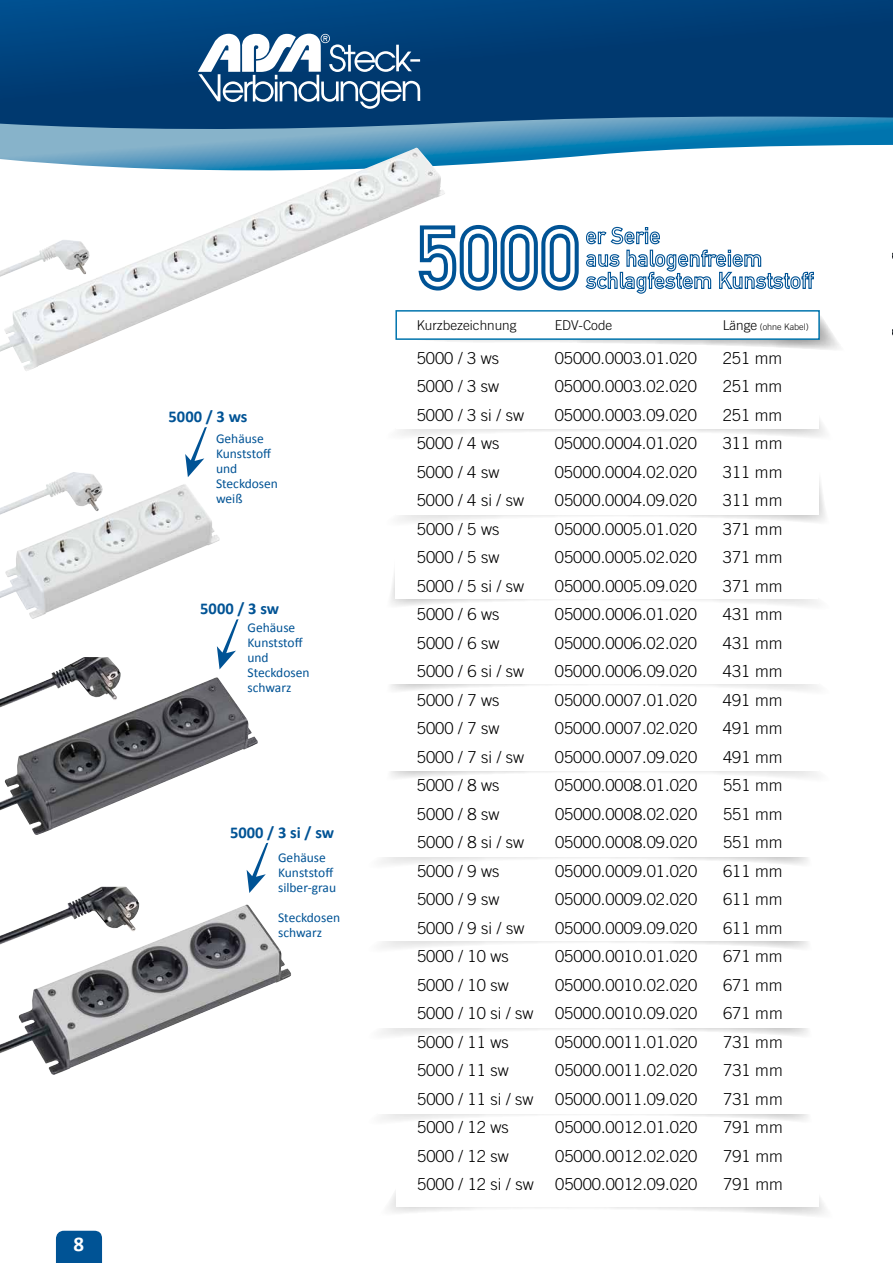
<style>
.page{position:relative;width:893px;height:1263px;background:#fff}
.page>*{position:absolute;margin:0;border:0;box-sizing:border-box;transform-origin:0 0}
.t1{font:700 21px "Calibri";color:#fff}
.t2{font:300 16.5px "Trade Gothic";color:#000}
.t3{font:700 16.5px "Calibri";color:#005395}
.t4{font:13.5px/15px "Calibri";color:#005395}
.t5{font:300 13.5px "Trade Gothic";color:#000}
.t6{font:300 9px "Trade Gothic";color:#000}
.s1{font-size:13.5px}
</style>
<div class="page">
<svg style="left:398px;top:419px;width:427px;height:18px"></svg>
<div style="left:396px;top:370px;width:423px;height:59px;background:#fff"></div>
<svg style="left:388px;top:1191px;width:437px;height:24px"></svg>
<div style="left:396px;top:1148px;width:423px;height:59px;background:#fff"></div>
<svg style="left:398px;top:479px;width:427px;height:43px"></svg>
<div style="left:396px;top:456px;width:423px;height:59px;background:#fff"></div>
<svg style="left:391px;top:572px;width:427px;height:34px"></svg>
<div style="left:396px;top:540px;width:422px;height:59px;background:#fff"></div>
<svg style="left:391px;top:684px;width:427px;height:7px"></svg>
<svg style="left:391px;top:771px;width:427px;height:7px"></svg>
<svg style="left:381px;top:857px;width:427px;height:8px"></svg>
<svg style="left:381px;top:941px;width:427px;height:8px"></svg>
<svg style="left:381px;top:1028px;width:427px;height:8px"></svg>
<svg style="left:381px;top:1114px;width:427px;height:7px"></svg>
<svg style="left:0;top:0;width:893px;height:117px"></svg>
<svg style="left:0;top:117px;width:893px;height:49px"></svg>
<svg style="left:198px;top:33px;width:222px;height:76px"></svg>
<svg style="left:445px;top:316px;width:394px;height:34px"></svg>
<div style="left:395px;top:310px;width:425px;height:30px;background:#fff;border:2px solid #0074ad"></div>
<img style="left:892px;top:133px;width:1px;height:203px">
<svg style="left:445px;top:224px;width:369px;height:70px"></svg>
<img style="left:0;top:148px;width:445px;height:223px">
<img style="left:0;top:472px;width:218px;height:147px">
<img style="left:0;top:657px;width:216px;height:168px">
<img style="left:0;top:887px;width:247px;height:146px">
<svg style="left:217px;top:619px;width:22px;height:50px"></svg>
<svg style="left:56px;top:1231px;width:46px;height:32px"></svg>
<svg style="left:185px;top:427px;width:22px;height:50px"></svg>
<svg style="left:247px;top:843px;width:21px;height:50px"></svg>
<p class="t1" style="left:74px;top:1230px;width:12px">8</p>
<p class="t3" style="left:169px;top:406px;width:80px">5000 / 3 ws</p>
<p class="t4" style="left:216px;top:431px;width:64px">Gehäuse<br>Kunststoff und<br>Steckdosen weiß</p>
<p class="t3" style="left:200px;top:598px;width:80px">5000 / 3 sw</p>
<p class="t4" style="left:247px;top:620px;width:64px">Gehäuse<br>Kunststoff und<br>Steckdosen schwarz</p>
<p class="t3" style="left:230px;top:822px;width:106px">5000 / 3 si / sw</p>
<p class="t4" style="left:278px;top:850px;width:60px">Gehäuse<br>Kunststoff silber-grau</p>
<p class="t4" style="left:278px;top:910px;width:64px">Steckdosen schwarz</p>
<p class="t5" style="left:417px;top:317px;width:101px">Kurzbezeichnung</p>
<p class="t5" style="left:555px;top:317px;width:59px">EDV-Code</p>
<p class="t6" style="left:723px;top:321px;width:88px"><span class="s1">Länge</span> (ohne Kabel)</p>
<p class="t2" style="left:417px;top:348px;width:84px">5000 / 3 ws</p>
<p class="t2" style="left:555px;top:348px;width:144px">05000.0003.01.020</p>
<p class="t2" style="left:723px;top:348px;width:61px">251 mm</p>
<p class="t2" style="left:417px;top:377px;width:84px">5000 / 3 sw</p>
<p class="t2" style="left:555px;top:377px;width:144px">05000.0003.02.020</p>
<p class="t2" style="left:723px;top:377px;width:61px">251 mm</p>
<p class="t2" style="left:417px;top:405px;width:109px">5000 / 3 si / sw</p>
<p class="t2" style="left:555px;top:405px;width:144px">05000.0003.09.020</p>
<p class="t2" style="left:723px;top:405px;width:61px">251 mm</p>
<p class="t2" style="left:417px;top:434px;width:84px">5000 / 4 ws</p>
<p class="t2" style="left:555px;top:434px;width:144px">05000.0004.01.020</p>
<p class="t2" style="left:723px;top:434px;width:61px">311 mm</p>
<p class="t2" style="left:417px;top:462px;width:84px">5000 / 4 sw</p>
<p class="t2" style="left:555px;top:462px;width:144px">05000.0004.02.020</p>
<p class="t2" style="left:723px;top:462px;width:61px">311 mm</p>
<p class="t2" style="left:417px;top:491px;width:109px">5000 / 4 si / sw</p>
<p class="t2" style="left:555px;top:491px;width:144px">05000.0004.09.020</p>
<p class="t2" style="left:723px;top:491px;width:61px">311 mm</p>
<p class="t2" style="left:417px;top:519px;width:84px">5000 / 5 ws</p>
<p class="t2" style="left:555px;top:519px;width:144px">05000.0005.01.020</p>
<p class="t2" style="left:723px;top:519px;width:61px">371 mm</p>
<p class="t2" style="left:417px;top:548px;width:84px">5000 / 5 sw</p>
<p class="t2" style="left:555px;top:548px;width:144px">05000.0005.02.020</p>
<p class="t2" style="left:723px;top:548px;width:61px">371 mm</p>
<p class="t2" style="left:417px;top:576px;width:109px">5000 / 5 si / sw</p>
<p class="t2" style="left:555px;top:576px;width:144px">05000.0005.09.020</p>
<p class="t2" style="left:723px;top:576px;width:61px">371 mm</p>
<p class="t2" style="left:417px;top:605px;width:84px">5000 / 6 ws</p>
<p class="t2" style="left:555px;top:605px;width:144px">05000.0006.01.020</p>
<p class="t2" style="left:723px;top:605px;width:61px">431 mm</p>
<p class="t2" style="left:417px;top:633px;width:84px">5000 / 6 sw</p>
<p class="t2" style="left:555px;top:633px;width:144px">05000.0006.02.020</p>
<p class="t2" style="left:723px;top:633px;width:61px">431 mm</p>
<p class="t2" style="left:417px;top:662px;width:109px">5000 / 6 si / sw</p>
<p class="t2" style="left:555px;top:662px;width:144px">05000.0006.09.020</p>
<p class="t2" style="left:723px;top:662px;width:61px">431 mm</p>
<p class="t2" style="left:417px;top:690px;width:84px">5000 / 7 ws</p>
<p class="t2" style="left:555px;top:690px;width:144px">05000.0007.01.020</p>
<p class="t2" style="left:723px;top:690px;width:61px">491 mm</p>
<p class="t2" style="left:417px;top:719px;width:84px">5000 / 7 sw</p>
<p class="t2" style="left:555px;top:719px;width:144px">05000.0007.02.020</p>
<p class="t2" style="left:723px;top:719px;width:61px">491 mm</p>
<p class="t2" style="left:417px;top:747px;width:109px">5000 / 7 si / sw</p>
<p class="t2" style="left:555px;top:747px;width:144px">05000.0007.09.020</p>
<p class="t2" style="left:723px;top:747px;width:61px">491 mm</p>
<p class="t2" style="left:417px;top:776px;width:84px">5000 / 8 ws</p>
<p class="t2" style="left:555px;top:776px;width:144px">05000.0008.01.020</p>
<p class="t2" style="left:723px;top:776px;width:61px">551 mm</p>
<p class="t2" style="left:417px;top:804px;width:84px">5000 / 8 sw</p>
<p class="t2" style="left:555px;top:804px;width:144px">05000.0008.02.020</p>
<p class="t2" style="left:723px;top:804px;width:61px">551 mm</p>
<p class="t2" style="left:417px;top:833px;width:109px">5000 / 8 si / sw</p>
<p class="t2" style="left:555px;top:833px;width:144px">05000.0008.09.020</p>
<p class="t2" style="left:723px;top:833px;width:61px">551 mm</p>
<p class="t2" style="left:417px;top:861px;width:84px">5000 / 9 ws</p>
<p class="t2" style="left:555px;top:861px;width:144px">05000.0009.01.020</p>
<p class="t2" style="left:723px;top:861px;width:61px">611 mm</p>
<p class="t2" style="left:417px;top:890px;width:84px">5000 / 9 sw</p>
<p class="t2" style="left:555px;top:890px;width:144px">05000.0009.02.020</p>
<p class="t2" style="left:723px;top:890px;width:61px">611 mm</p>
<p class="t2" style="left:417px;top:918px;width:109px">5000 / 9 si / sw</p>
<p class="t2" style="left:555px;top:918px;width:144px">05000.0009.09.020</p>
<p class="t2" style="left:723px;top:918px;width:61px">611 mm</p>
<p class="t2" style="left:417px;top:947px;width:93px">5000 / 10 ws</p>
<p class="t2" style="left:555px;top:947px;width:144px">05000.0010.01.020</p>
<p class="t2" style="left:723px;top:947px;width:61px">671 mm</p>
<p class="t2" style="left:417px;top:975px;width:93px">5000 / 10 sw</p>
<p class="t2" style="left:555px;top:975px;width:144px">05000.0010.02.020</p>
<p class="t2" style="left:723px;top:975px;width:61px">671 mm</p>
<p class="t2" style="left:417px;top:1004px;width:118px">5000 / 10 si / sw</p>
<p class="t2" style="left:555px;top:1004px;width:144px">05000.0010.09.020</p>
<p class="t2" style="left:723px;top:1004px;width:61px">671 mm</p>
<p class="t2" style="left:417px;top:1032px;width:93px">5000 / 11 ws</p>
<p class="t2" style="left:555px;top:1032px;width:144px">05000.0011.01.020</p>
<p class="t2" style="left:723px;top:1032px;width:61px">731 mm</p>
<p class="t2" style="left:417px;top:1061px;width:93px">5000 / 11 sw</p>
<p class="t2" style="left:555px;top:1061px;width:144px">05000.0011.02.020</p>
<p class="t2" style="left:723px;top:1061px;width:61px">731 mm</p>
<p class="t2" style="left:417px;top:1089px;width:118px">5000 / 11 si / sw</p>
<p class="t2" style="left:555px;top:1089px;width:144px">05000.0011.09.020</p>
<p class="t2" style="left:723px;top:1089px;width:61px">731 mm</p>
<p class="t2" style="left:417px;top:1118px;width:93px">5000 / 12 ws</p>
<p class="t2" style="left:555px;top:1118px;width:144px">05000.0012.01.020</p>
<p class="t2" style="left:723px;top:1118px;width:61px">791 mm</p>
<p class="t2" style="left:417px;top:1146px;width:93px">5000 / 12 sw</p>
<p class="t2" style="left:555px;top:1146px;width:144px">05000.0012.02.020</p>
<p class="t2" style="left:723px;top:1146px;width:61px">791 mm</p>
<p class="t2" style="left:417px;top:1175px;width:118px">5000 / 12 si / sw</p>
<p class="t2" style="left:555px;top:1175px;width:144px">05000.0012.09.020</p>
<p class="t2" style="left:723px;top:1175px;width:61px">791 mm</p>
</div>
